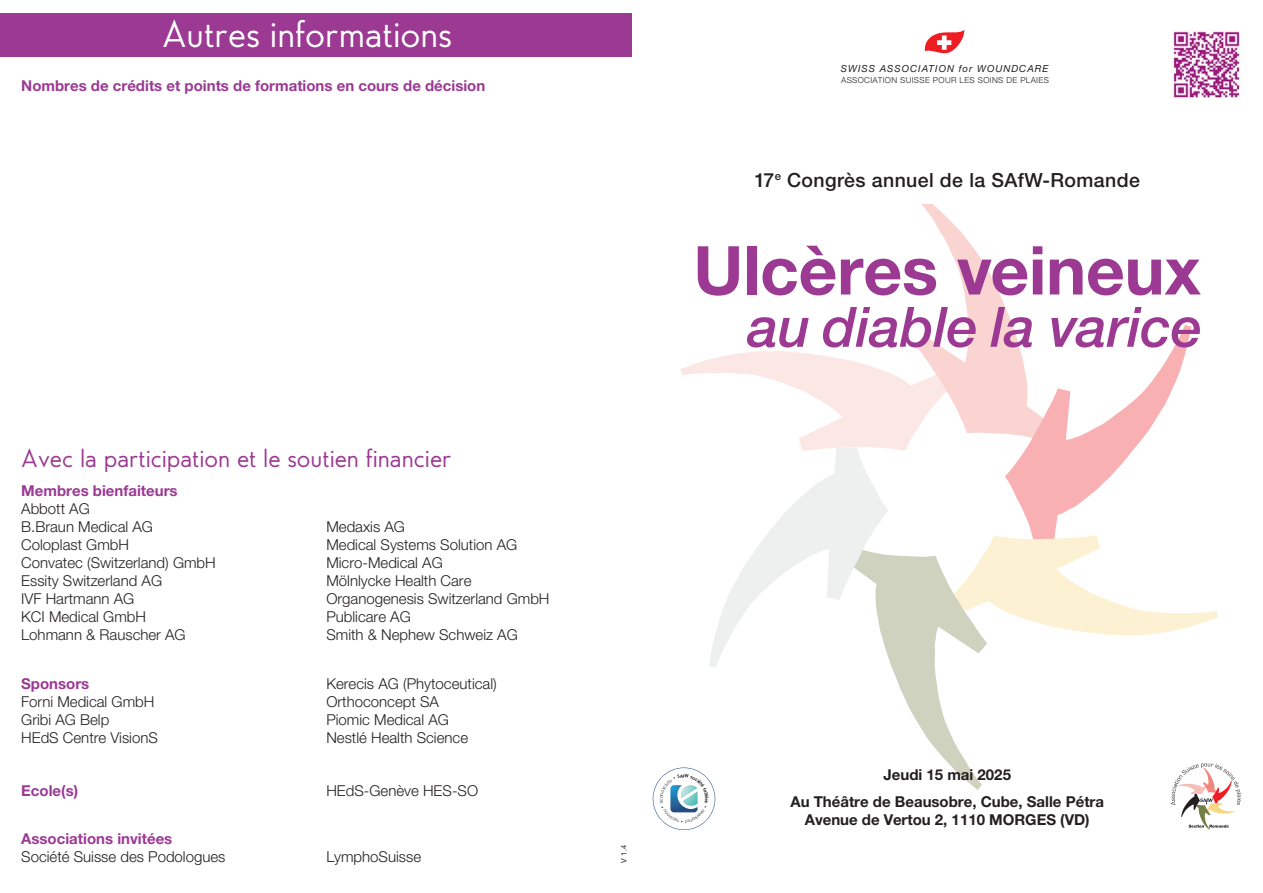
<style>
.page{position:relative;width:1263px;height:893px;background:#fff}
.page>*{position:absolute;margin:0;border:0;box-sizing:border-box;transform-origin:0 0}
.t1{font:700 67.5px "Helvetica Neue";letter-spacing:-.005em;color:#9b3993}
.t2{font:italic 500 55.65px "Helvetica Neue";letter-spacing:-.005em;color:#9b3993}
.t3{font:33px "Edelsans";color:#fff}
.t4{font:22.5px "Edelsans";color:#9b3993}
.t5{font:500 19.5px "Helvetica Neue";letter-spacing:.02em;color:#231f20}
.t6{font:300 15px/18px "Helvetica Neue";color:#231f20}
.t7{font:700 15px "Helvetica Neue";color:#9b3993}
.t8{font:700 15px/27px "Helvetica Neue";color:#231f20;text-align:center}
.t9{font:italic 9.75px "Helvetica Neue";letter-spacing:.1em;color:#231f20}
.t10{font:300 8.25px "Helvetica Neue";letter-spacing:.045em;color:#231f20}
.t11{font:7.5px "Helvetica Neue";color:#231f20}
</style>
<div class="page">
<div style="left:0;top:13px;width:631px;height:44px;background:#9b3993"></div>
<svg style="left:924px;top:30px;width:41px;height:24px"></svg>
<img style="left:1172px;top:31px;width:68px;height:67px">
<svg style="left:653px;top:204px;width:589px;height:626px"></svg>
<h3 class="t3" style="left:162px;top:14px;width:292px">Autres informations</h3>
<p class="t7" style="left:21px;top:76px;width:466px">Nombres de crédits et points de formations en cours de décision</p>
<h3 class="t4" style="left:21px;top:445px;width:432px">Avec la participation et le soutien financier</h3>
<p class="t7" style="left:21px;top:481px;width:158px">Membres bienfaiteurs</p>
<p class="t6" style="left:21px;top:499px;width:196px">Abbott AG<br>B.Braun Medical AG<br>Coloplast GmbH<br>Convatec (Switzerland) GmbH<br>Essity Switzerland AG<br>IVF Hartmann AG<br>KCI Medical GmbH<br>Lohmann &amp; Rauscher AG</p>
<p class="t6" style="left:326px;top:517px;width:225px">Medaxis AG<br>Medical Systems Solution AG<br>Micro-Medical AG<br>Mölnlycke Health Care<br>Organogenesis Switzerland GmbH<br>Publicare AG<br>Smith &amp; Nephew Schweiz AG</p>
<p class="t7" style="left:21px;top:674px;width:70px">Sponsors</p>
<p class="t6" style="left:21px;top:692px;width:138px">Forni Medical GmbH<br>Gribi AG Belp<br>HEdS Centre VisionS</p>
<p class="t6" style="left:326px;top:674px;width:172px">Kerecis AG (Phytoceutical)<br>Orthoconcept SA<br>Piomic Medical AG<br>Nestlé Health Science</p>
<p class="t7" style="left:21px;top:781px;width:58px">Ecole(s)</p>
<p class="t6" style="left:326px;top:781px;width:153px">HEdS-Genève HES-SO</p>
<p class="t7" style="left:21px;top:829px;width:153px">Associations invitées</p>
<p class="t6" style="left:21px;top:847px;width:206px">Société Suisse des Podologues</p>
<p class="t6" style="left:326px;top:847px;width:96px">LymphoSuisse</p>
<p class="t9" style="left:841px;top:63px;width:209px">SWISS ASSOCIATION for WOUNDCARE</p>
<p class="t10" style="left:841px;top:75px;width:209px">ASSOCIATION SUISSE POUR LES SOINS DE PLAIES</p>
<h3 class="t5" style="left:755px;top:168px;width:387px">17<sup>e</sup> Congrès annuel de la SAfW-Romande</h3>
<h1 class="t1" style="left:693px;top:229px;width:509px">Ulcères veineux</h1>
<h2 class="t2" style="left:747px;top:294px;width:456px">au diable la varice</h2>
<p class="t11" style="left:619px;top:863px;width:20px;rotate:-90deg">V 1.4</p>
<p class="t8" style="left:790px;top:761px;width:315px">Jeudi 15 mai 2025<br>Au Théâtre de Beausobre, Cube, Salle Pétra</p>
<p class="t8" style="left:805px;top:806px;width:286px">Avenue de Vertou 2, 1110 MORGES (VD)</p>
</div>
